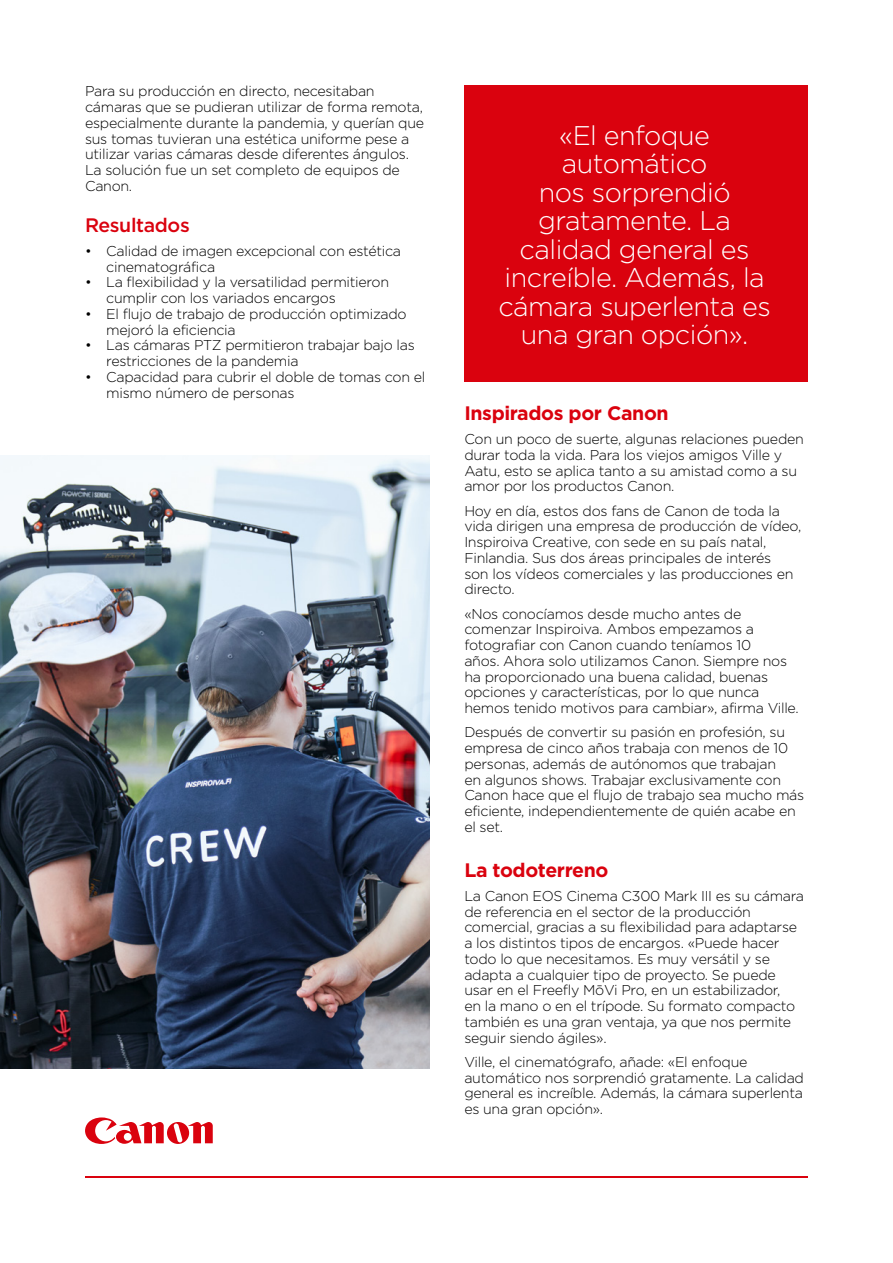
<style>
.page{position:relative;width:893px;height:1263px;background:#fff}
.page>*{position:absolute;margin:0;border:0;box-sizing:border-box;transform-origin:0 0}
.t1{font:300 27px/28.5px "Gotham";letter-spacing:-.02em;color:#fff;text-align:center}
.t2{font:700 19.5px "Gotham";letter-spacing:-.02em;color:#da020e}
.t3{font:500 19.5px "Gotham";letter-spacing:-.02em;color:#da020e}
.t4{font:300 14.25px/15.8px "Gotham";letter-spacing:-.02em;color:#000}
</style>
<div class="page">
<svg style="left:85px;top:1117px;width:128px;height:27px"></svg>
<hr style="left:85px;top:1176px;width:723px;height:2px;background:#da020e">
<img style="left:0;top:455px;width:429px;height:614px">
<div style="left:464px;top:85px;width:344px;height:296px;background:#da020e"></div>
<p class="t4" style="left:85px;top:83px;width:341px">Para su producción en directo, necesitaban cámaras que se pudieran utilizar de forma remota, especialmente durante la pandemia, y querían que sus tomas tuvieran una estética uniforme pese a utilizar varias cámaras desde diferentes ángulos.<br>La solución fue un set completo de equipos de Canon.</p>
<h2 class="t3" style="left:85px;top:212px;width:106px">Resultados</h2>
<p class="t4" style="left:106px;top:243px;width:296px;text-indent:-21px">• Calidad de imagen excepcional con estética cinematográfica</p>
<p class="t4" style="left:106px;top:274px;width:284px;text-indent:-21px">• La flexibilidad y la versatilidad permitieron cumplir con los variados encargos</p>
<p class="t4" style="left:106px;top:306px;width:302px;text-indent:-21px">• El flujo de trabajo de producción optimizado mejoró la eficiencia</p>
<p class="t4" style="left:106px;top:337px;width:310px;text-indent:-21px">• Las cámaras PTZ permitieron trabajar bajo las restricciones de la pandemia</p>
<p class="t4" style="left:106px;top:369px;width:321px;text-indent:-21px">• Capacidad para cubrir el doble de tomas con el mismo número de personas</p>
<h1 class="t1" style="left:498px;top:120px;width:274px">«El enfoque automático<br>nos sorprendió gratamente. La calidad general es increíble. Además, la cámara superlenta es una gran opción».</h1>
<h2 class="t2" style="left:464px;top:400px;width:206px">Inspirados por Canon</h2>
<p class="t4" style="left:464px;top:431px;width:341px">Con un poco de suerte, algunas relaciones pueden durar toda la vida. Para los viejos amigos Ville y Aatu, esto se aplica tanto a su amistad como a su amor por los productos Canon.</p>
<p class="t4" style="left:464px;top:502px;width:339px">Hoy en día, estos dos fans de Canon de toda la vida dirigen una empresa de producción de vídeo, Inspiroiva Creative, con sede en su país natal, Finlandia. Sus dos áreas principales de interés<br>son los vídeos comerciales y las producciones en directo.</p>
<p class="t4" style="left:464px;top:605px;width:336px">«Nos conocíamos desde mucho antes de comenzar Inspiroiva. Ambos empezamos a fotografiar con Canon cuando teníamos 10<br>años. Ahora solo utilizamos Canon. Siempre nos ha proporcionado una buena calidad, buenas opciones y características, por lo que nunca hemos tenido motivos para cambiar», afirma Ville.</p>
<p class="t4" style="left:464px;top:724px;width:341px">Después de convertir su pasión en profesión, su empresa de cinco años trabaja con menos de 10 personas, además de autónomos que trabajan<br>en algunos shows. Trabajar exclusivamente con Canon hace que el flujo de trabajo sea mucho más eficiente, independientemente de quién acabe en el set.</p>
<h2 class="t2" style="left:464px;top:857px;width:146px">La todoterreno</h2>
<p class="t4" style="left:464px;top:888px;width:341px">La Canon EOS Cinema C300 Mark III es su cámara de referencia en el sector de la producción comercial, gracias a su flexibilidad para adaptarse a los distintos tipos de encargos. «Puede hacer todo lo que necesitamos. Es muy versátil y se adapta a cualquier tipo de proyecto. Se puede usar en el Freefly MōVi Pro, en un estabilizador,<br>en la mano o en el trípode. Su formato compacto también es una gran ventaja, ya que nos permite seguir siendo ágiles».</p>
<p class="t4" style="left:464px;top:1054px;width:341px">Ville, el cinematógrafo, añade: «El enfoque automático nos sorprendió gratamente. La calidad general es increíble. Además, la cámara superlenta es una gran opción».</p>
</div>
